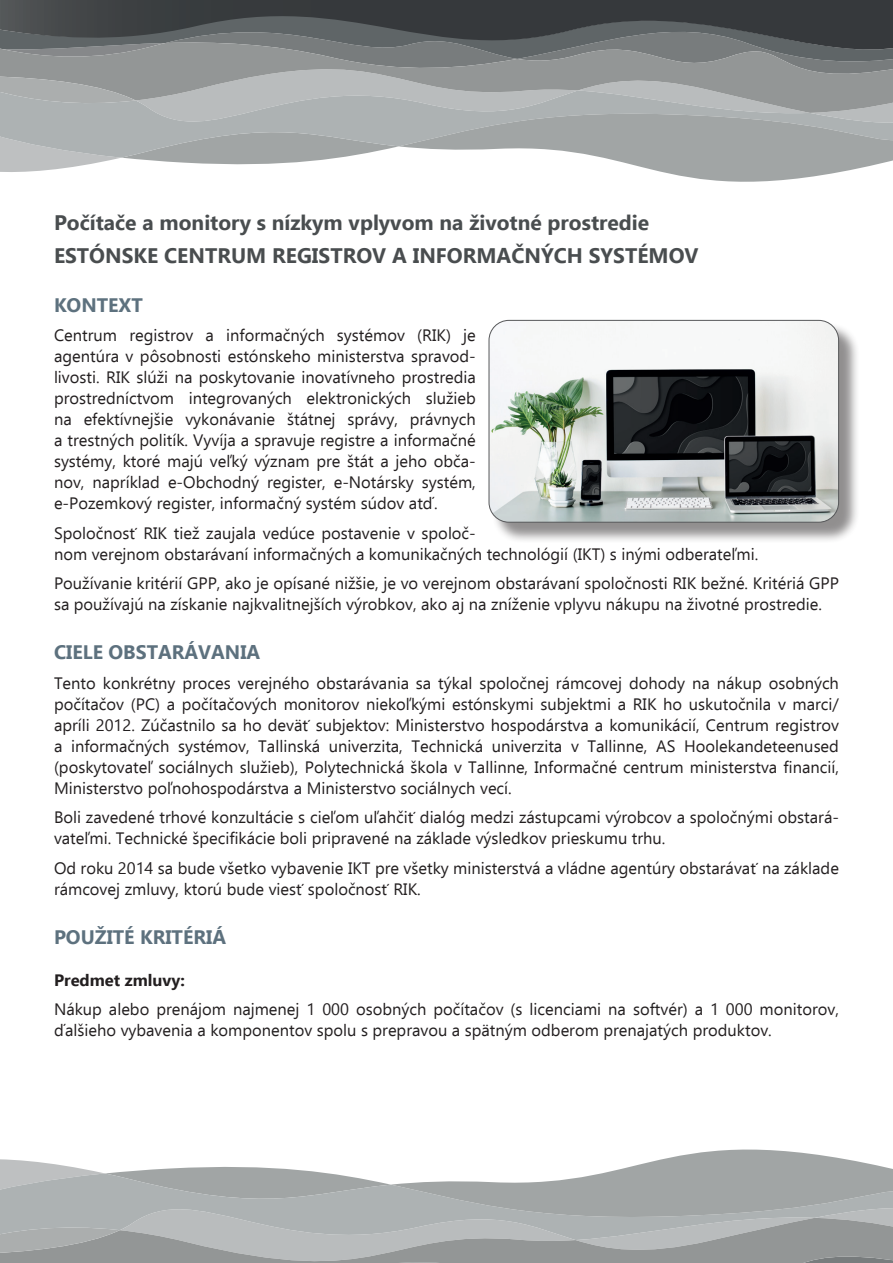
<style>
.page{position:relative;width:893px;height:1263px;background:#fff}
.page>*{position:absolute;margin:0;border:0;box-sizing:border-box;transform-origin:0 0}
.nadpis_H1{font:700 21px "Ebrima";color:#494d4f}
.nadpis_H1_-_kapitalk{font:700 21px "Ebrima";color:#494d4f}
.bold_H2{font:700 19.5px "Ebrima";color:#5d717e}
.text{font:16.5px/21px "Ebrima";color:#231f20}
.text_bold{font:700 16.5px "Ebrima";color:#231f20}
</style>
<div class="page">
<svg style="left:0;top:0;width:893px;height:172px;background:#686c6d"></svg>
<svg style="left:0;top:71px;width:893px;height:87px;background:#a8acac"></svg>
<svg style="left:399px;top:110px;width:494px;height:72px;fill:#a1a5a5"></svg>
<svg style="left:0;top:1149px;width:893px;height:114px"></svg>
<div style="left:491px;top:322px;width:369px;height:221px;background:#231f20;opacity:.5"></div>
<img style="left:489px;top:320px;width:350px;height:202px">
<div style="left:489px;top:320px;width:350px;height:203px;border:1px solid #57585a;border-radius:20px"></div>
<h1 class="nadpis_H1" style="left:54px;top:206px;width:597px">Počítače a monitory s nízkym vplyvom na životné prostredie</h1>
<h1 class="nadpis_H1_-_kapitalk" style="left:54px;top:239px;width:646px">ESTÓNSKE CENTRUM REGISTROV A INFORMAČNÝCH SYSTÉMOV</h1>
<h2 class="bold_H2" style="left:54px;top:289px;width:90px">KONTEXT</h2>
<p class="text" style="left:54px;top:324px;width:423px;text-align:justify">Centrum registrov a informačných systémov (RIK) je agentúra v pôsobnosti estónskeho ministerstva spravod&shy;livosti. RIK slúži na poskytovanie inovatívneho prostredia prostredníctvom integrovaných elektronických služieb na efektívnejšie vykonávanie štátnej správy, právnych a trestných politík. Vyvíja a spravuje registre a informačné systémy, ktoré majú veľký význam pre štát a jeho obča&shy;nov, napríklad e-Obchodný register, e-Notársky systém, e-Pozemkový register, informačný systém súdov atď.</p>
<p class="text" style="left:54px;top:522px;width:706px">Spoločnosť RIK tiež zaujala vedúce postavenie v spoloč-<br>nom verejnom obstarávaní informačných a komunikačných technológií (IKT) s inými odberateľmi.</p>
<p class="text" style="left:54px;top:572px;width:786px">Používanie kritérií GPP, ako je opísané nižšie, je vo verejnom obstarávaní spoločnosti RIK bežné. Kritériá GPP sa používajú na získanie najkvalitnejších výrobkov, ako aj na zníženie vplyvu nákupu na životné prostredie.</p>
<h2 class="bold_H2" style="left:54px;top:637px;width:208px">CIELE OBSTARÁVANIA</h2>
<p class="text" style="left:54px;top:672px;width:786px;text-align:justify">Tento konkrétny proces verejného obstarávania sa týkal spoločnej rámcovej dohody na nákup osobných počítačov (PC) a počítačových monitorov niekoľkými estónskymi subjektmi a RIK ho uskutočnila v marci/ apríli 2012. Zúčastnilo sa ho deväť subjektov: Ministerstvo hospodárstva a komunikácií, Centrum registrov a informačných systémov, Tallinská univerzita, Technická univerzita v Tallinne, AS Hoolekandeteenused (poskytovateľ sociálnych služieb), Polytechnická škola v Tallinne, Informačné centrum ministerstva financií, Ministerstvo poľnohospodárstva a Ministerstvo sociálnych vecí.</p>
<p class="text" style="left:54px;top:806px;width:786px">Boli zavedené trhové konzultácie s cieľom uľahčiť dialóg medzi zástupcami výrobcov a spoločnými obstará&shy;vateľmi. Technické špecifikácie boli pripravené na základe výsledkov prieskumu trhu.</p>
<p class="text" style="left:54px;top:857px;width:786px">Od roku 2014 sa bude všetko vybavenie IKT pre všetky ministerstvá a vládne agentúry obstarávať na základe rámcovej zmluvy, ktorú bude viesť spoločnosť RIK.</p>
<h2 class="bold_H2" style="left:54px;top:921px;width:174px">POUŽITÉ KRITÉRIÁ</h2>
<p class="text_bold" style="left:54px;top:967px;width:132px">Predmet zmluvy:</p>
<p class="text" style="left:54px;top:998px;width:786px">Nákup alebo prenájom najmenej 1 000 osobných počítačov (s licenciami na softvér) a 1 000 monitorov, ďalšieho vybavenia a komponentov spolu s prepravou a spätným odberom prenajatých produktov.</p>
</div>
